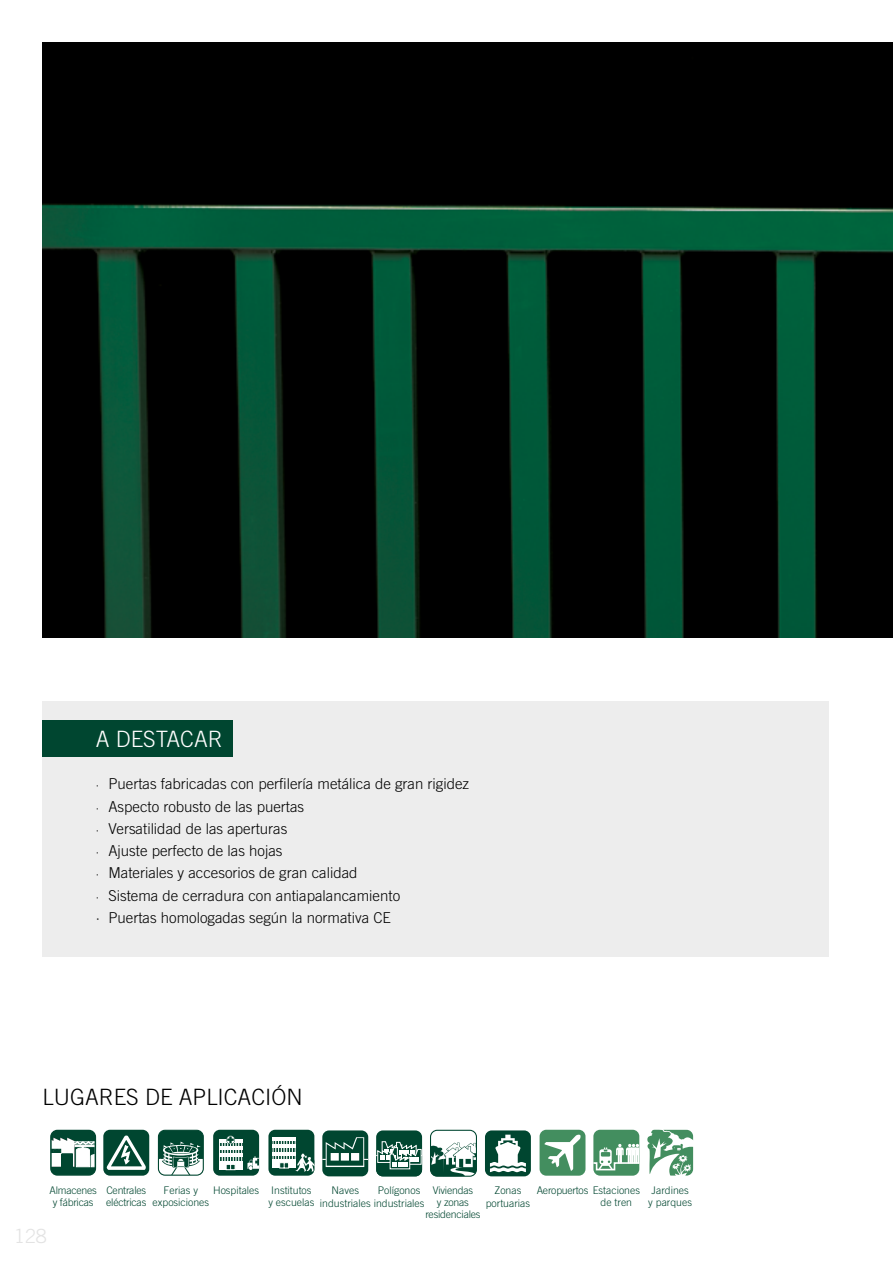
<style>
.page{position:relative;width:893px;height:1263px;background:#fff}
.page>*{position:absolute;margin:0;border:0;box-sizing:border-box;transform-origin:0 0}
.t1{font:300 22.5px "Trade Gothic";color:#000}
.t2{font:300 22.5px "Trade Gothic";color:#fff}
.t3{font:300 19.5px "Trade Gothic";color:#e3e3e3}
.t4{font:300 15px/22.2px "Trade Gothic";color:#000}
.t5{font:300 10.5px/12.6px "Trade Gothic";color:#004630;text-align:center}
.t6{font:300 10.5px/12.6px "Trade Gothic";letter-spacing:-.02em;color:#004630;text-align:center}
.s1{font-size:12px}
</style>
<div class="page">
<div style="left:43px;top:702px;width:786px;height:255px;background:#ededed"></div>
<div style="left:43px;top:720px;width:190px;height:36px;background:#004630"></div>
<img style="left:43px;top:43px;width:850px;height:595px">
<div style="left:103px;top:1130px;width:46px;height:46px;background:#004630;border-radius:7px"></div>
<svg style="left:107px;top:1135px;width:39px;height:35px"></svg>
<div style="left:158px;top:1130px;width:45px;height:45px;background:#004630;border-radius:7px"></div>
<svg style="left:160px;top:1141px;width:42px;height:33px"></svg>
<div style="left:158px;top:1130px;width:46px;height:46px;border:1px solid #004630;border-radius:7px"></div>
<div style="left:213px;top:1130px;width:46px;height:46px;background:#004630;border-radius:7px"></div>
<svg style="left:247px;top:1156px;width:12px;height:14px"></svg>
<svg style="left:219px;top:1142px;width:3px;height:19px"></svg>
<div style="left:222px;top:1139px;width:3px;height:30px;background:#004630;border:1px solid #fff"></div>
<svg style="left:227px;top:1144px;width:3px;height:17px"></svg>
<svg style="left:230px;top:1144px;width:3px;height:17px"></svg>
<div style="left:233px;top:1139px;width:3px;height:30px;background:#004630;border:1px solid #fff"></div>
<div style="left:236px;top:1139px;width:3px;height:30px;background:#004630;border:1px solid #fff"></div>
<div style="left:239px;top:1139px;width:3px;height:30px;background:#004630;border:1px solid #fff"></div>
<hr style="left:219px;top:1139px;width:24px;height:3px;background:#fff">
<hr style="left:219px;top:1146px;width:24px;height:4px;background:#fff">
<hr style="left:219px;top:1154px;width:24px;height:3px;background:#fff">
<div style="left:219px;top:1161px;width:24px;height:8px;background:#fff"></div>
<svg style="left:226px;top:1164px;width:10px;height:6px"></svg>
<svg style="left:226px;top:1135px;width:9px;height:9px"></svg>
<div style="left:268px;top:1130px;width:46px;height:46px;background:#004630;border-radius:7px"></div>
<div style="left:273px;top:1138px;width:3px;height:29px;background:#004630;border:1px solid #fff"></div>
<div style="left:276px;top:1138px;width:3px;height:29px;background:#004630;border:1px solid #fff"></div>
<svg style="left:278px;top:1141px;width:3px;height:18px"></svg>
<div style="left:281px;top:1138px;width:3px;height:29px;background:#004630;border:1px solid #fff"></div>
<div style="left:284px;top:1138px;width:3px;height:29px;background:#004630;border:1px solid #fff"></div>
<div style="left:287px;top:1138px;width:3px;height:29px;background:#004630;border:1px solid #fff"></div>
<svg style="left:289px;top:1141px;width:3px;height:4px"></svg>
<div style="left:292px;top:1138px;width:3px;height:29px;background:#004630;border:1px solid #fff"></div>
<hr style="left:272px;top:1137px;width:24px;height:4px;background:#fff">
<hr style="left:272px;top:1145px;width:24px;height:3px;background:#fff">
<hr style="left:272px;top:1152px;width:24px;height:3px;background:#fff">
<div style="left:272px;top:1159px;width:24px;height:8px;background:#fff"></div>
<svg style="left:279px;top:1148px;width:35px;height:26px"></svg>
<div style="left:322px;top:1130px;width:46px;height:46px;background:#004630;border-radius:7px"></div>
<svg style="left:322px;top:1137px;width:46px;height:30px"></svg>
<div style="left:376px;top:1130px;width:46px;height:46px;background:#004630;border-radius:7px"></div>
<svg style="left:376px;top:1141px;width:46px;height:35px"></svg>
<svg style="left:432px;top:1142px;width:43px;height:33px"></svg>
<div style="left:430px;top:1130px;width:47px;height:47px;border:1px solid #004630;border-radius:7px"></div>
<div style="left:485px;top:1130px;width:46px;height:46px;background:#004630;border-radius:7px"></div>
<svg style="left:490px;top:1135px;width:36px;height:37px"></svg>
<div style="left:51px;top:1130px;width:44px;height:45px;background:#004630;border-radius:7px"></div>
<svg style="left:53px;top:1138px;width:40px;height:29px"></svg>
<div style="left:62px;top:1153px;width:11px;height:17px;background:#004630"></div>
<div style="left:50px;top:1130px;width:46px;height:46px;border:2px solid #004630;border-radius:7px"></div>
<div style="left:540px;top:1130px;width:45px;height:46px;background:#438e5f;border-radius:7px"></div>
<svg style="left:545px;top:1135px;width:35px;height:36px"></svg>
<div style="left:593px;top:1130px;width:46px;height:46px;background:#438e5f;border-radius:7px"></div>
<svg style="left:593px;top:1144px;width:46px;height:27px"></svg>
<svg style="left:647px;top:1130px;width:46px;height:46px"></svg>
<h1 class="t2" style="left:96px;top:726px;width:129px">A DESTACAR</h1>
<p class="t4" style="left:96px;top:773px;width:375px"><span class="s1">·</span> Puertas fabricadas con perfilería metálica de gran rigidez <span class="s1">·</span> Aspecto robusto de las puertas<br><span class="s1">·</span> Versatilidad de las aperturas<br><span class="s1">·</span> Ajuste perfecto de las hojas<br><span class="s1">·</span> Materiales y accesorios de gran calidad<br><span class="s1">·</span> Sistema de cerradura con antiapalancamiento<br>· Puertas homologadas según la normativa CE</p>
<h1 class="t1" style="left:43px;top:1083px;width:262px">LUGARES DE APLICACIÓN</h1>
<p class="t6" style="left:106px;top:1183px;width:42px;text-align:left">Centrales eléctricas</p>
<p class="t5" style="left:153px;top:1183px;width:58px">Ferias y exposiciones</p>
<p class="t5" style="left:213px;top:1183px;width:103px;text-align:right">Hospitales Institutos y escuelas</p>
<p class="t5" style="left:320px;top:1184px;width:106px;text-align:left;text-indent:12px">Naves<br>industriales industriales</p>
<p class="t6" style="left:49px;top:1183px;width:49px">Almacenes y fábricas</p>
<p class="t5" style="left:601px;top:1183px;width:41px;text-align:left;text-indent:-64px">Aeropuertos Estaciones de tren</p>
<p class="t5" style="left:648px;top:1183px;width:45px">Jardines y parques</p>
<p class="t5" style="left:378px;top:1184px;width:44px">Polígonos</p>
<p class="t6" style="left:425px;top:1184px;width:57px;line-height:12px">Viviendas<br>y zonas residenciales</p>
<p class="t5" style="left:486px;top:1184px;width:46px">Zonas portuarias</p>
<h2 class="t3" style="left:14px;top:1224px;width:34px">128</h2>
</div>
